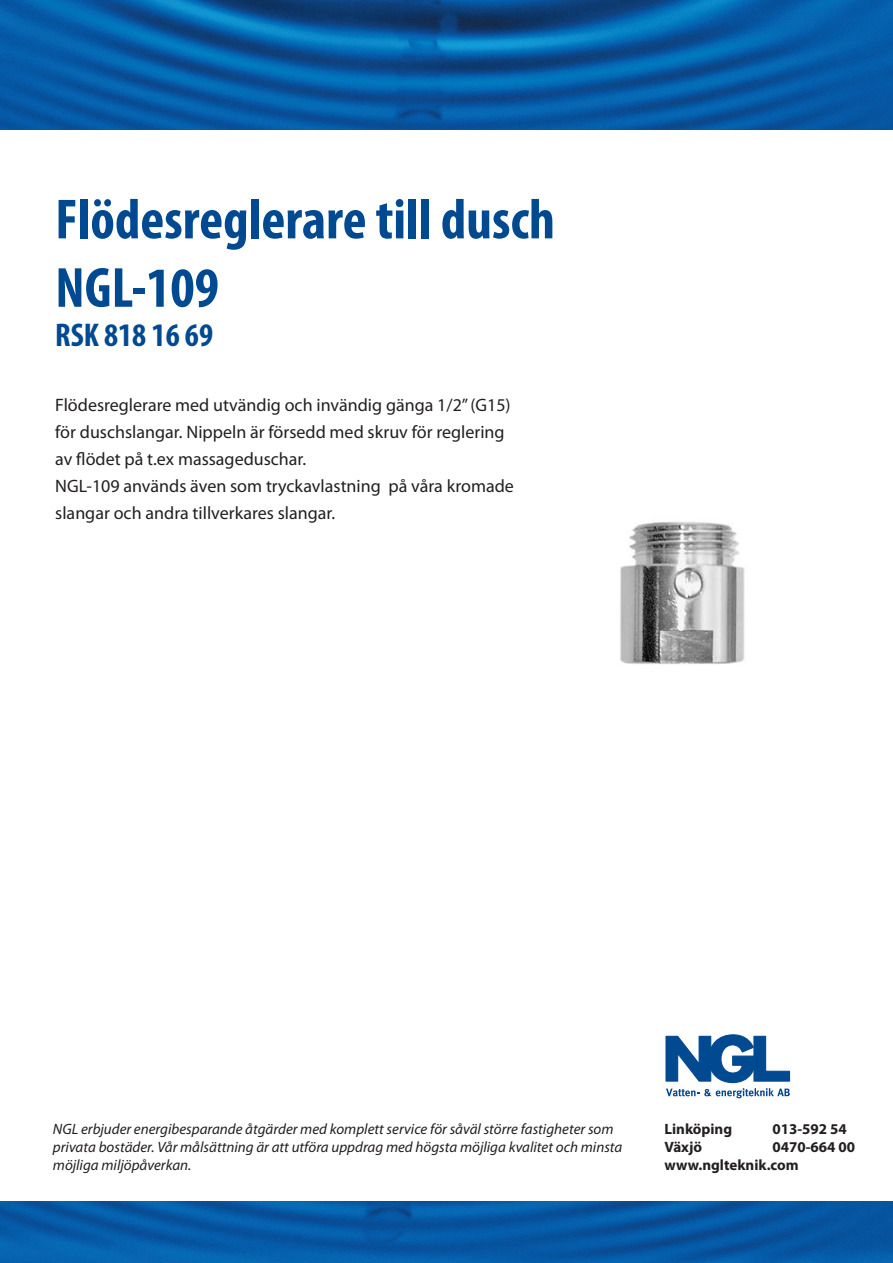
<style>
.page{position:relative;width:893px;height:1263px;background:#fff}
.page>*{position:absolute;margin:0;border:0;box-sizing:border-box;transform-origin:0 0}
.t1{font:700 condensed 57px "Myriad Pro";color:#014990}
.t2{font:700 condensed 33px "Myriad Pro";color:#014990}
.t3{font:18px/27px "Myriad Pro";color:#231f20}
.t4{font:italic 15px/18px "Myriad Pro";color:#231f20}
.t5{font:700 15px "Myriad Pro";color:#231f20}
</style>
<div class="page">
<img style="left:0;top:1201px;width:893px;height:62px">
<img style="left:0;top:0;width:893px;height:130px">
<svg style="left:665px;top:1034px;width:125px;height:64px"></svg>
<img style="left:620px;top:522px;width:125px;height:143px">
<p class="t1" style="left:55px;top:184px;width:501px">Flödesreglerare till dusch</p>
<p class="t1" style="left:55px;top:252px;width:165px">NGL-109</p>
<p class="t2" style="left:55px;top:315px;width:159px">RSK 818 16 69</p>
<p class="t3" style="left:55px;top:391px;width:460px">Flödesreglerare med utvändig och invändig gänga 1/2” (G15) för duschslangar. Nippeln är försedd med skruv för reglering av flödet på t.ex massageduschar.<br>NGL-109 används även som tryckavlastning på våra kromade slangar och andra tillverkares slangar.</p>
<p class="t4" style="left:53px;top:1119px;width:571px">NGL erbjuder energibesparande åtgärder med komplett service för såväl större fastigheter som privata bostäder. Vår målsättning är att utföra uppdrag med högsta möjliga kvalitet och minsta</p>
<p class="t4" style="left:53px;top:1155px;width:140px">möjliga miljöpåverkan.</p>
<p class="t5" style="left:664px;top:1119px;width:69px">Linköping</p>
<p class="t5" style="left:772px;top:1119px;width:76px">013-592 54</p>
<p class="t5" style="left:664px;top:1137px;width:39px">Växjö</p>
<p class="t5" style="left:772px;top:1137px;width:84px">0470-664 00</p>
<p class="t5" style="left:664px;top:1155px;width:136px">www.nglteknik.com</p>
</div>
